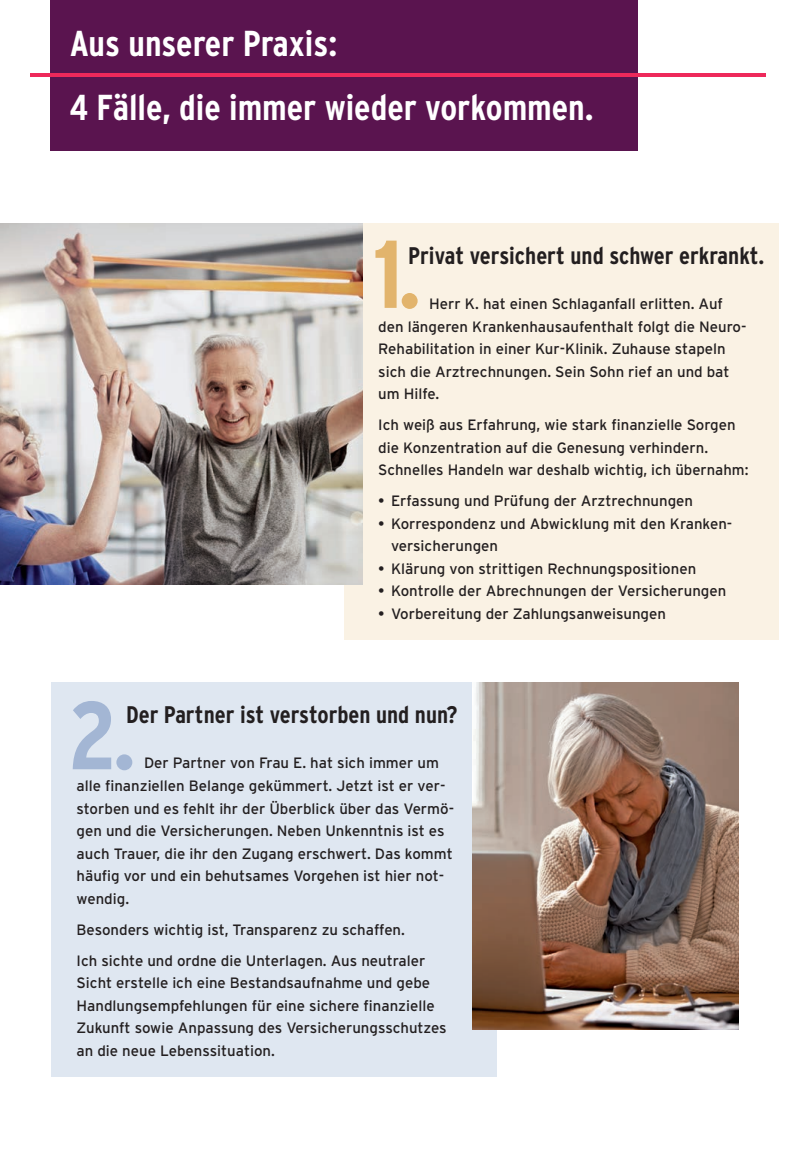
<style>
.page{position:relative;width:808px;height:1149px;background:#fff}
.page>*{position:absolute;margin:0;border:0;box-sizing:border-box;transform-origin:0 0}
.t1{font:700 condensed 36px "Interstate";color:#fff}
.t2{font:700 condensed 24px "Interstate";color:#231f20}
.t3{font:15px/22.5px "Interstate";color:#231f20}
</style>
<div class="page">
<div style="left:50px;top:0;width:587px;height:150px;background:#5a144f"></div>
<div style="left:344px;top:223px;width:434px;height:417px;background:#faf2e4"></div>
<div style="left:51px;top:682px;width:446px;height:394px;background:#dfe7f1"></div>
<svg style="left:73px;top:701px;width:59px;height:69px"></svg>
<svg style="left:375px;top:240px;width:43px;height:69px"></svg>
<hr style="left:30px;top:74px;width:735px;height:3px;background:#ee295b">
<img style="left:0;top:223px;width:363px;height:361px">
<img style="left:472px;top:682px;width:267px;height:347px">
<h1 class="t1" style="left:70px;top:30px;width:269px">Aus unserer Praxis:</h1>
<h1 class="t1" style="left:70px;top:94px;width:525px">4 Fälle, die immer wieder vorkommen.</h1>
<h2 class="t2" style="left:408px;top:247px;width:357px">Privat versichert und schwer erkrankt.</h2>
<p class="t3" style="left:378px;top:294px;width:370px;text-indent:51px">Herr K. hat einen Schlaganfall erlitten. Auf den längeren Krankenhausaufenthalt folgt die Neuro-Reha bilitation in einer Kur-Klinik. Zuhause stapeln sich die Arztrechnungen. Sein Sohn rief an und bat um Hilfe.</p>
<p class="t3" style="left:378px;top:415px;width:372px">Ich weiß aus Erfahrung, wie stark finanzielle Sorgen die Konzentration auf die Genesung verhindern.<br>Schnelles Handeln war deshalb wichtig, ich übernahm:</p>
<p class="t3" style="left:378px;top:491px;width:316px">• Erfassung und Prüfung der Arztrechnungen</p>
<p class="t3" style="left:391px;top:513px;width:343px;text-indent:-13px">• Korrespondenz und Abwicklung mit den Kranken&shy;versicherungen</p>
<p class="t3" style="left:378px;top:558px;width:319px">• Klärung von strittigen Rechnungspositionen</p>
<p class="t3" style="left:378px;top:581px;width:349px">• Kontrolle der Abrechnungen der Versicherungen</p>
<p class="t3" style="left:378px;top:603px;width:289px">• Vorbereitung der Zahlungsanweisungen</p>
<h2 class="t2" style="left:126px;top:706px;width:333px">Der Partner ist verstorben und nun?</h2>
<p class="t3" style="left:77px;top:753px;width:379px;text-indent:68px">Der Partner von Frau E. hat sich immer um alle finanziellen Belange gekümmert. Jetzt ist er ver&shy;storben und es fehlt ihr der Überblick über das Vermö&shy;gen und die Versicherungen. Neben Unkenntnis ist es auch Trauer, die ihr den Zugang erschwert. Das kommt häufig vor und ein behutsames Vorgehen ist hier not&shy;wendig.</p>
<p class="t3" style="left:77px;top:914px;width:350px;line-height:31px">Besonders wichtig ist, Transparenz zu schaffen.<br>Ich sichte und ordne die Unterlagen. Aus neutraler</p>
<p class="t3" style="left:77px;top:972px;width:372px">Sicht erstelle ich eine Bestandsaufnahme und gebe Handlungsempfehlungen für eine sichere finanzielle Zukunft sowie Anpassung des Versicherungsschutzes an die neue Lebenssituation.</p>
</div>
